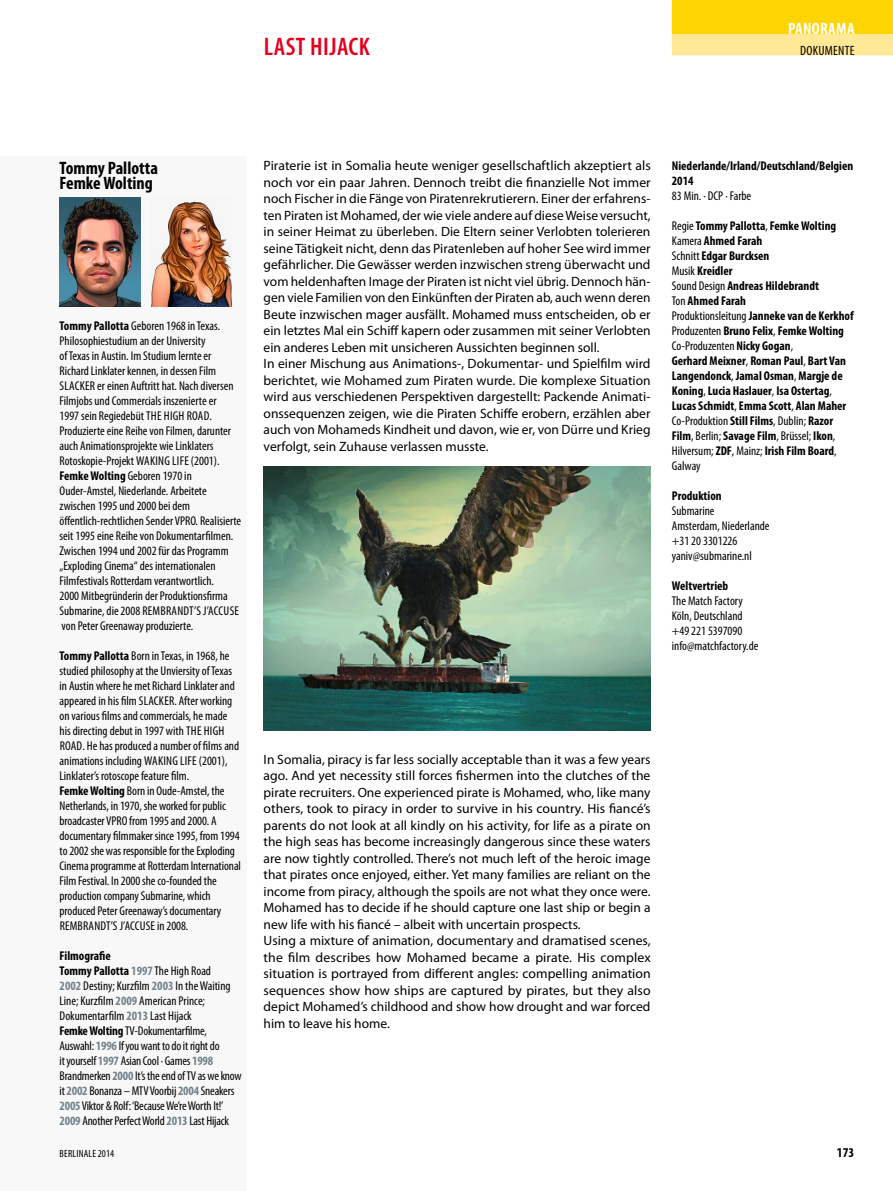
<style>
.page{position:relative;width:893px;height:1191px;background:#fff}
.page>*{position:absolute;margin:0;border:0;box-sizing:border-box;transform-origin:0 0}
.t1{font:600 condensed 25.5px "Myriad Pro";letter-spacing:.02em;color:#e3001d}
.t2{font:700 condensed 18px/15px "Myriad Pro";color:#000}
.t3{font:700 condensed 16.5px "Myriad Pro";letter-spacing:.02em;color:#fff}
.t4{font:13.5px/16.5px "Myriad Pro";color:#000}
.t5{font:condensed 13.5px "Myriad Pro";letter-spacing:.02em;color:#000}
.t6{font:700 condensed 13.5px "Myriad Pro";color:#000}
.t7{font:condensed 12.75px/15px "Myriad Pro";color:#000}
.t8{font:700 condensed 12.75px/15px "Myriad Pro";color:#000}
.t9{font:condensed 10.5px "Myriad Pro";letter-spacing:.02em;color:#000}
.s1{font-weight:700}
.s2{font-weight:700;color:#72828b}
.s3{font-weight:400}
</style>
<div class="page">
<div style="left:0;top:156px;width:247px;height:1035px;background:#f8f8f8"></div>
<img style="left:264px;top:467px;width:387px;height:263px">
<img style="left:60px;top:198px;width:80px;height:108px">
<img style="left:151px;top:201px;width:81px;height:105px">
<div style="left:672px;top:9px;width:221px;height:46px;background:#ffe997"></div>
<div style="left:672px;top:0;width:221px;height:34px;background:#ffd400"></div>
<p class="t3" style="left:788px;top:18px;width:68px">PANORAMA</p>
<h1 class="t1" style="left:264px;top:31px;width:108px">LAST HIJACK</h1>
<p class="t5" style="left:800px;top:43px;width:56px">DOKUMENTE</p>
<h2 class="t2" style="left:60px;top:160px;width:100px">Tommy Pallotta<br>Femke Wolting</h2>
<p class="t7" style="left:60px;top:318px;width:183px"><span class="s1">Tommy Pallotta</span> Geboren 1968 in Texas.<br>Philosophiestudium an der University<br>of Texas in Austin. Im Studium lernte er Richard Linklater kennen, in dessen Film SLACKER er einen Auftritt hat. Nach diversen Filmjobs und Commercials inszenierte er<br>1997 sein Regiedebüt THE HIGH ROAD.<br>Produzierte eine Reihe von Filmen, darunter auch Animationsprojekte wie Linklaters Rotoskopie-Projekt WAKING LIFE (2001).<br><span class="s1">Femke Wolting</span> Geboren 1970 in Ouder-Amstel, Niederlande. Arbeitete zwischen 1995 und 2000 bei dem öffentlich-rechtlichen Sender VPRO. Realisierte seit 1995 eine Reihe von Dokumentarfilmen.<br>Zwischen 1994 und 2002 für das Programm „Exploding Cinema“ des internationalen Filmfestivals Rotterdam verantwortlich.<br>2000 Mitbegründerin der Produktionsfirma Submarine, die 2008 REMBRANDT’S J’ACCUSE von Peter Greenaway produzierte.</p>
<p class="t7" style="left:60px;top:647px;width:183px"><span class="s1">Tommy Pallotta</span> Born in Texas, in 1968, he studied philosophy at the Unviersity of Texas in Austin where he met Richard Linklater and appeared in his film SLACKER. After working on various films and commercials, he made his directing debut in 1997 with THE HIGH ROAD. He has produced a number of films and animations including WAKING LIFE (2001), Linklater’s rotoscope feature film.<br><span class="s1">Femke Wolting</span> Born in Oude-Amstel, the Netherlands, in 1970, she worked for public broadcaster VPRO from 1995 and 2000. A documentary filmmaker since 1995, from 1994 to 2002 she was responsible for the Exploding Cinema programme at Rotterdam International Film Festival. In 2000 she co-founded the production company Submarine, which produced Peter Greenaway’s documentary REMBRANDT’S J’ACCUSE in 2008.</p>
<p class="t7" style="left:60px;top:947px;width:184px"><span class="s1">Filmografie<br>Tommy Pallotta</span> <span class="s2">1997</span> The High Road<br><span class="s2">2002</span> Destiny; Kurzfilm <span class="s2">2003</span> In the Waiting Line; Kurzfilm <span class="s2">2009</span> American Prince; Dokumentarfilm <span class="s2">2013</span> Last Hijack<br><span class="s1">Femke Wolting</span> TV-Dokumentarfilme, Auswahl: <span class="s2">1996</span> If you want to do it right do<br>it yourself <span class="s2">1997</span> Asian Cool · Games <span class="s2">1998<br></span>Brandmerken <span class="s2">2000</span> It’s the end of TV as we know it <span class="s2">2002</span> Bonanza – MTV Voorbij <span class="s2">2004</span> Sneakers <span class="s2">2005</span> Viktor &amp; Rolf: ‘Because We’re Worth It!’ <span class="s2">2009</span> Another Perfect World <span class="s2">2013</span> Last Hijack</p>
<p class="t4" style="left:264px;top:157px;width:389px">Piraterie ist in Somalia heute weniger gesellschaftlich akzeptiert als noch vor ein paar Jahren. Dennoch treibt die finanzielle Not immer noch Fischer in die Fänge von Piratenrekrutierern. Einer der erfahrens&shy;ten Piraten ist Mohamed, der wie viele andere auf diese Weise versucht, in seiner Heimat zu überleben. Die Eltern seiner Verlobten tolerieren seine Tätigkeit nicht, denn das Piratenleben auf hoher See wird immer gefährlicher. Die Gewässer werden inzwischen streng überwacht und vom heldenhaften Image der Piraten ist nicht viel übrig. Dennoch hän&shy;gen viele Familien von den Einkünften der Piraten ab, auch wenn deren Beute inzwischen mager ausfällt. Mohamed muss entscheiden, ob er ein letztes Mal ein Schiff kapern oder zusammen mit seiner Verlobten ein anderes Leben mit unsicheren Aussichten beginnen soll.<br>In einer Mischung aus Animations-, Dokumentar- und Spielfilm wird berichtet, wie Mohamed zum Piraten wurde. Die komplexe Situation wird aus verschiedenen Perspektiven dargestellt: Packende Animati&shy;onssequenzen zeigen, wie die Piraten Schiffe erobern, erzählen aber auch von Mohameds Kindheit und davon, wie er, von Dürre und Krieg verfolgt, sein Zuhause verlassen musste.</p>
<p class="t8" style="left:672px;top:158px;width:183px">Niederlande/Irland/Deutschland/Belgien<br>2014</p>
<p class="t7" style="left:672px;top:188px;width:81px">83 Min. · DCP · Farbe</p>
<p class="t8" style="left:672px;top:218px;width:183px"><span class="s3">Regie</span> Tommy Pallotta<span class="s3">,</span> Femke Wolting<br><span class="s3">Kamera</span> Ahmed Farah<br><span class="s3">Schnitt</span> Edgar Burcksen<br><span class="s3">Musik</span> Kreidler<br><span class="s3">Sound Design</span> Andreas Hildebrandt<br><span class="s3">Ton</span> Ahmed Farah<br><span class="s3">Produktionsleitung</span> Janneke van de Kerkhof<br><span class="s3">Produzenten</span> Bruno Felix<span class="s3">,</span> Femke Wolting<br><span class="s3">Co-Produzenten</span> Nicky Gogan<span class="s3">,<br></span>Gerhard Meixner<span class="s3">,</span> Roman Paul<span class="s3">,</span> Bart Van<br>Langendonck<span class="s3">,</span> Jamal Osman<span class="s3">,</span> Margje de<br>Koning<span class="s3">,</span> Lucia Haslauer<span class="s3">,</span> Isa Ostertag<span class="s3">,<br></span>Lucas Schmidt<span class="s3">,</span> Emma Scott<span class="s3">,</span> Alan Maher<br><span class="s3">Co-Produktion</span> Still Films<span class="s3">, Dublin;</span> Razor<br>Film<span class="s3">, Berlin;</span> Savage Film<span class="s3">, Brüssel;</span> Ikon<span class="s3">,<br>Hilversum;</span> ZDF<span class="s3">, Mainz;</span> Irish Film Board<span class="s3">,<br>Galway</span></p>
<p class="t8" style="left:672px;top:488px;width:51px">Produktion</p>
<p class="t7" style="left:672px;top:503px;width:99px">Submarine<br>Amsterdam, Niederlande +31 20 3301226 yaniv@submarine.nl</p>
<p class="t8" style="left:672px;top:578px;width:58px">Weltvertrieb</p>
<p class="t7" style="left:672px;top:593px;width:88px">The Match Factory<br>Köln, Deutschland +49 221 5397090 info@matchfactory.de</p>
<p class="t4" style="left:264px;top:750px;width:389px">In Somalia, piracy is far less socially acceptable than it was a few years ago. And yet necessity still forces fishermen into the clutches of the pirate recruiters. One experienced pirate is Mohamed, who, like many others, took to piracy in order to survive in his country. His fiancé’s parents do not look at all kindly on his activity, for life as a pirate on the high seas has become increasingly dangerous since these waters are now tightly controlled. There’s not much left of the heroic image that pirates once enjoyed, either. Yet many families are reliant on the income from piracy, although the spoils are not what they once were.<br>Mohamed has to decide if he should capture one last ship or begin a new life with his fiancé – albeit with uncertain prospects.<br>Using a mixture of animation, documentary and dramatised scenes, the film describes how Mohamed became a pirate. His complex situation is portrayed from different angles: compelling animation sequences show how ships are captured by pirates, but they also depict Mohamed’s childhood and show how drought and war forced him to leave his home.</p>
<p class="t9" style="left:60px;top:1146px;width:56px">BERLINALE 2014</p>
<p class="t6" style="left:837px;top:1143px;width:19px">173</p>
</div>
